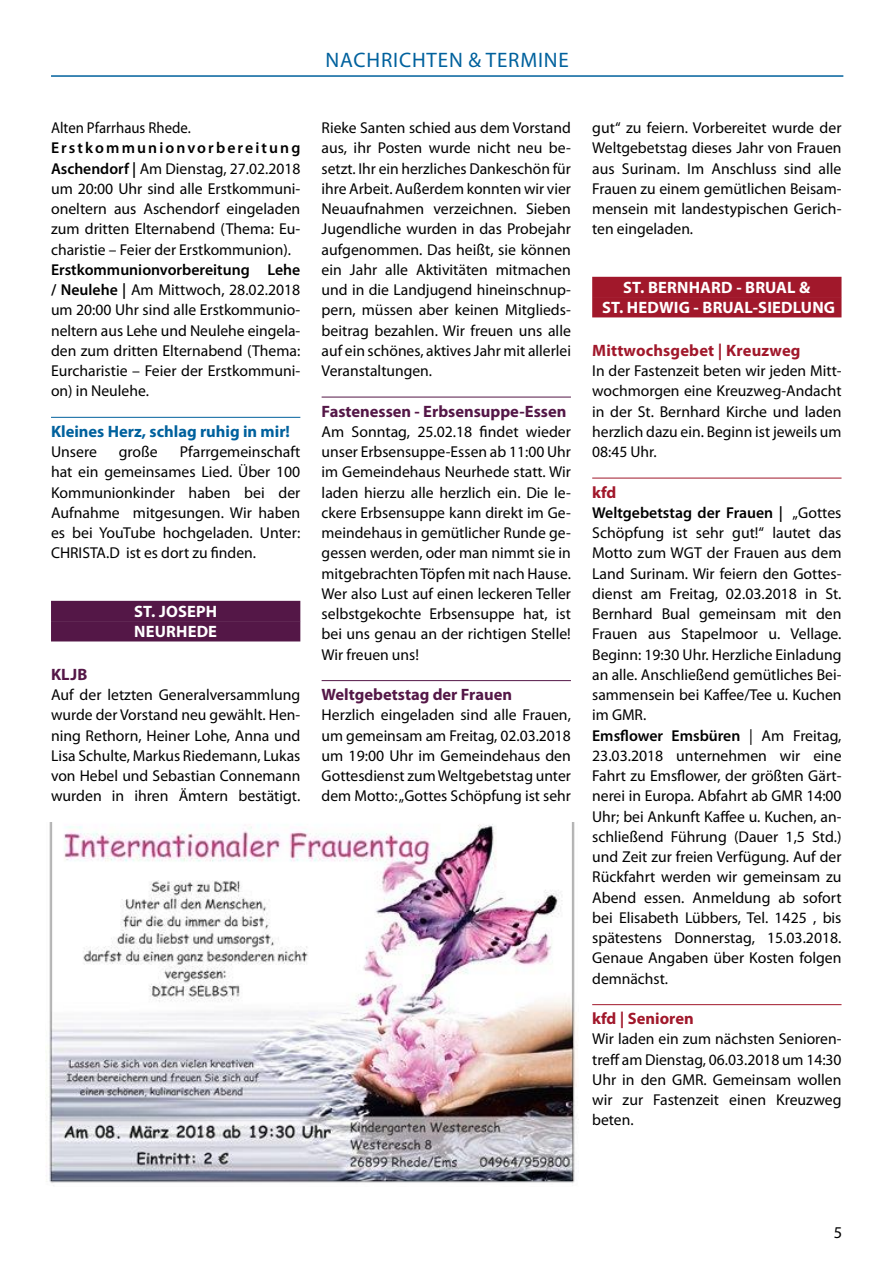
<style>
.page{position:relative;width:893px;height:1263px;background:#fff}
.page>*{position:absolute;margin:0;border:0;box-sizing:border-box;transform-origin:0 0}
.t1{font:21px "Myriad Pro";letter-spacing:.04em;color:#00619d}
.t2{font:700 16.5px/20.2px "Myriad Pro";letter-spacing:.01em;color:#fff}
.t3{font:700 16.5px "Myriad Pro";color:#541747}
.t4{font:700 16.5px "Myriad Pro";letter-spacing:.01em;color:#a1182b}
.t5{font:700 16.5px "Myriad Pro";color:#00619d}
.t6{font:16.5px "Myriad Pro";color:#000}
.t7{font:15.75px/20.2px "Myriad Pro";color:#000;text-align:justify}
.t8{font:15.75px "Myriad Pro";color:#000;scale:.94 1}
.s1{font-weight:600}
</style>
<div class="page">
<hr style="left:51px;top:417px;width:249px;height:1px;background:#00619d">
<div style="left:51px;top:601px;width:249px;height:20px;background:#541747"></div>
<div style="left:51px;top:621px;width:249px;height:20px;background:#541747"></div>
<hr style="left:322px;top:397px;width:249px;height:1px;background:#541747">
<hr style="left:322px;top:680px;width:249px;height:1px;background:#541747">
<div style="left:592px;top:277px;width:249px;height:20px;background:#a1182b"></div>
<div style="left:592px;top:297px;width:249px;height:20px;background:#a1182b"></div>
<hr style="left:592px;top:478px;width:249px;height:1px;background:#a1182b">
<hr style="left:592px;top:1004px;width:249px;height:1px;background:#a1182b">
<hr style="left:51px;top:75px;width:792px;height:2px;background:#00619d">
<img style="left:46px;top:823px;width:532px;height:360px">
<h1 class="t1" style="left:325px;top:47px;width:245px">NACHRICHTEN &amp; TERMINE</h1>
<p class="t8" style="left:51px;top:118px;width:150px">Alten Pfarrhaus Rhede.</p>
<p class="t7" style="left:51px;top:138px;width:251px"><span class="s1">Erstkommunionvorbereitung Aschendorf |</span> Am Dienstag, 27.02.2018 um 20:00 Uhr sind alle Erstkommuni&shy;oneltern aus Aschendorf eingeladen zum dritten Elternabend (Thema: Eu&shy;charistie – Feier der Erstkommunion).</p>
<p class="t7" style="left:51px;top:259px;width:251px"><span class="s1">Erstkommunionvorbereitung Lehe / Neulehe |</span> Am Mittwoch, 28.02.2018 um 20:00 Uhr sind alle Erstkommunio&shy;neltern aus Lehe und Neulehe eingela&shy;den zum dritten Elternabend (Thema:<br>Eurcharistie – Feier der Erstkommuni&shy;on) in Neulehe.</p>
<p class="t5" style="left:51px;top:420px;width:241px">Kleines Herz, schlag ruhig in mir!</p>
<p class="t7" style="left:51px;top:441px;width:47px">Unsere</p>
<p class="t7" style="left:119px;top:441px;width:40px">große</p>
<p class="t7" style="left:51px;top:441px;width:251px;text-indent:129px">Pfarrgemeinschaft hat ein gemeinsames Lied. Über 100<br>Kommunionkinder haben bei der Aufnahme mitgesungen. Wir haben es bei YouTube hochgeladen. Unter:<br>CHRISTA.D ist es dort zu finden.</p>
<p class="t2" style="left:134px;top:601px;width:84px">ST. JOSEPH<br>NEURHEDE</p>
<p class="t3" style="left:51px;top:663px;width:38px">KLJB</p>
<p class="t7" style="left:51px;top:684px;width:251px">Auf der letzten Generalversammlung wurde der Vorstand neu gewählt. Hen&shy;ning Rethorn, Heiner Lohe, Anna und Lisa Schulte, Markus Riedemann, Lukas von Hebel und Sebastian Connemann wurden in ihren Ämtern bestätigt.</p>
<p class="t7" style="left:322px;top:117px;width:251px">Rieke Santen schied aus dem Vorstand aus, ihr Posten wurde nicht neu be&shy;setzt. Ihr ein herzliches Dankeschön für ihre Arbeit. Außerdem konnten wir vier Neuaufnahmen verzeichnen. Sieben Jugendliche wurden in das Probejahr aufgenommen. Das heißt, sie können ein Jahr alle Aktivitäten mitmachen und in die Landjugend hineinschnup&shy;pern, müssen aber keinen Mitglieds&shy;beitrag bezahlen. Wir freuen uns alle auf ein schönes, aktives Jahr mit allerlei Veranstaltungen.</p>
<p class="t3" style="left:322px;top:400px;width:246px">Fastenessen - Erbsensuppe-Essen</p>
<p class="t7" style="left:322px;top:421px;width:251px">Am Sonntag, 25.02.18 findet wieder unser Erbsensuppe-Essen ab 11:00 Uhr im Gemeindehaus Neurhede statt. Wir laden hierzu alle herzlich ein. Die le&shy;ckere Erbsensuppe kann direkt im Ge&shy;meindehaus in gemütlicher Runde ge&shy;gessen werden, oder man nimmt sie in mitgebrachten Töpfen mit nach Hause.<br>Wer also Lust auf einen leckeren Teller selbstgekochte Erbsensuppe hat, ist bei uns genau an der richtigen Stelle!<br>Wir freuen uns!</p>
<p class="t3" style="left:322px;top:684px;width:192px">Weltgebetstag der Frauen</p>
<p class="t7" style="left:322px;top:705px;width:251px">Herzlich eingeladen sind alle Frauen, um gemeinsam am Freitag, 02.03.2018 um 19:00 Uhr im Gemeindehaus den Gottesdienst zum Weltgebetstag unter dem Motto: „Gottes Schöpfung ist sehr</p>
<p class="t7" style="left:592px;top:117px;width:251px">gut“ zu feiern. Vorbereitet wurde der Weltgebetstag dieses Jahr von Frauen aus Surinam. Im Anschluss sind alle Frauen zu einem gemütlichen Beisam&shy;mensein mit landestypischen Gerich&shy;ten eingeladen.</p>
<p class="t2" style="left:602px;top:277px;width:235px;text-align:center">ST. BERNHARD - BRUAL &amp;<br>ST. HEDWIG - BRUAL-SIEDLUNG</p>
<p class="t4" style="left:592px;top:339px;width:210px">Mittwochsgebet | Kreuzweg</p>
<p class="t7" style="left:592px;top:360px;width:251px">In der Fastenzeit beten wir jeden Mitt&shy;wochmorgen eine Kreuzweg-Andacht in der St. Bernhard Kirche und laden herzlich dazu ein. Beginn ist jeweils um 08:45 Uhr.</p>
<p class="t4" style="left:592px;top:481px;width:26px">kfd</p>
<p class="t7" style="left:592px;top:502px;width:251px;text-align:left"><span class="s1">Weltgebetstag der Frauen |</span> „Gottes Schöpfung ist sehr gut!“ lautet das Motto zum WGT der Frauen aus dem Land Surinam. Wir feiern den Gottes&shy;dienst am Freitag, 02.03.2018 in St.<br>Bernhard Bual gemeinsam mit den Frauen aus Stapelmoor u. Vellage.<br>Beginn: 19:30 Uhr. Herzliche Einladung an alle. Anschließend gemütliches Bei&shy;sammensein bei Kaffee/Tee u. Kuchen im GMR.<br><span class="s1">Emsflower Emsbüren</span> | Am Freitag, 23.03.2018 unternehmen wir eine Fahrt zu Emsflower, der größten Gärt&shy;nerei in Europa. Abfahrt ab GMR 14:00<br>Uhr; bei Ankunft Kaffee u. Kuchen, an&shy;schließend Führung (Dauer 1,5 Std.) und Zeit zur freien Verfügung. Auf der Rückfahrt werden wir gemeinsam zu Abend essen. Anmeldung ab sofort bei Elisabeth Lübbers, Tel. 1425 , bis spätestens Donnerstag, 15.03.2018.<br>Genaue Angaben über Kosten folgen demnächst.</p>
<p class="t4" style="left:592px;top:1008px;width:103px">kfd | Senioren</p>
<p class="t7" style="left:592px;top:1029px;width:251px">Wir laden ein zum nächsten Senioren&shy;treff am Dienstag, 06.03.2018 um 14:30<br>Uhr in den GMR. Gemeinsam wollen wir zur Fastenzeit einen Kreuzweg beten.</p>
<p class="t6" style="left:834px;top:1222px;width:10px">5</p>
</div>
